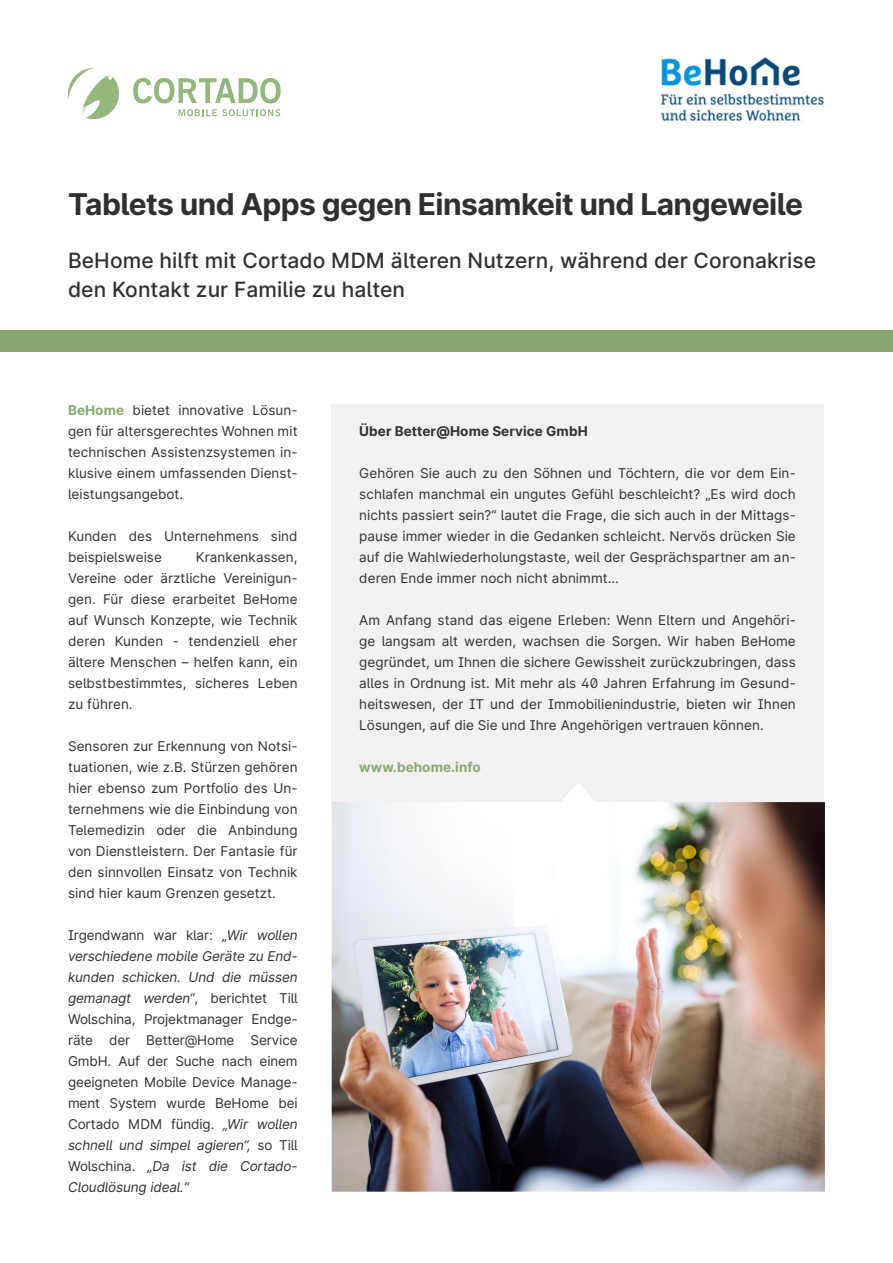
<style>
.page{position:relative;width:893px;height:1263px;background:#fff}
.page>*{position:absolute;margin:0;border:0;box-sizing:border-box;transform-origin:0 0}
.t1{font:700 30px "Inter";letter-spacing:-.02em;color:#303031}
.t2{font:500 21px/28.5px "Inter";letter-spacing:.005em;color:#303031}
.t3{font:13.5px/21px "Inter";letter-spacing:.005em;color:#313030;text-align:justify}
.t4{font:700 13.5px "Inter";letter-spacing:.005em;color:#313030}
.t5{font:700 13.5px "Inter";letter-spacing:.005em;color:#87a970}
.s1{font-weight:700;color:#87a970}
.s2{font-style:italic}
</style>
<div class="page">
<img style="left:661px;top:57px;width:162px;height:64px">
<div style="left:0;top:331px;width:893px;height:21px;background:#87a970"></div>
<svg style="left:68px;top:68px;width:51px;height:51px"></svg>
<svg style="left:133px;top:78px;width:148px;height:25px"></svg>
<svg style="left:179px;top:109px;width:101px;height:7px"></svg>
<div style="left:332px;top:404px;width:492px;height:399px;background:#f3f0f1"></div>
<img style="left:332px;top:783px;width:493px;height:409px">
<p class="t1" style="left:68px;top:182px;width:736px">Tablets und Apps gegen Einsamkeit und Langeweile</p>
<p class="t2" style="left:68px;top:246px;width:749px">BeHome hilft mit Cortado MDM älteren Nutzern, während der Coronakrise den Kontakt zur Familie zu halten</p>
<p class="t3" style="left:68px;top:398px;width:231px"><span class="s1">BeHome</span> bietet innovative Lösun&shy;gen für altersgerechtes Wohnen mit technischen Assistenzsystemen in&shy;klusive einem umfassenden Dienst&shy;leistungsangebot.</p>
<p class="t3" style="left:68px;top:524px;width:231px">Kunden des Unternehmens sind beispielsweise</p>
<p class="t3" style="left:68px;top:545px;width:231px;text-indent:128px">Krankenkassen, Vereine oder ärztliche Vereinigun&shy;gen. Für diese erarbeitet BeHome auf Wunsch Konzepte, wie Technik deren Kunden - tendenziell eher ältere Menschen – helfen kann, ein selbstbestimmtes, sicheres Leben zu führen.</p>
<p class="t3" style="left:68px;top:734px;width:231px">Sensoren zur Erkennung von Notsi&shy;tuationen, wie z.B. Stürzen gehören hier ebenso zum Portfolio des Un&shy;ternehmens wie die Einbindung von Telemedizin oder die Anbindung von Dienstleistern. Der Fantasie für den sinnvollen Einsatz von Technik sind hier kaum Grenzen gesetzt.</p>
<p class="t3" style="left:68px;top:923px;width:231px">Irgendwann war klar: „<span class="s2">Wir wollen verschiedene mobile Geräte zu End&shy;kunden schicken. Und die müssen gemanagt werden“</span>, berichtet Till Wolschina, Projektmanager Endge&shy;räte der Better@Home Service GmbH. Auf der Suche nach einem geeigneten Mobile Device Manage&shy;ment System wurde BeHome bei Cortado MDM fündig. <span class="s2">„Wir wollen schnell und simpel agieren“,</span> so Till Wolschina. <span class="s2">„Da ist die Cortado-Cloudlösung ideal.“</span></p>
<p class="t4" style="left:359px;top:421px;width:230px">Über Better@Home Service GmbH</p>
<p class="t3" style="left:359px;top:461px;width:438px">Gehören Sie auch zu den Söhnen und Töchtern, die vor dem Ein&shy;schlafen manchmal ein ungutes Gefühl beschleicht? „Es wird doch nichts passiert sein?“ lautet die Frage, die sich auch in der Mittags&shy;pause immer wieder in die Gedanken schleicht. Nervös drücken Sie auf die Wahlwiederholungstaste, weil der Gesprächspartner am an&shy;deren Ende immer noch nicht abnimmt…</p>
<p class="t3" style="left:359px;top:608px;width:438px">Am Anfang stand das eigene Erleben: Wenn Eltern und Angehöri&shy;ge langsam alt werden, wachsen die Sorgen. Wir haben BeHome gegründet, um Ihnen die sichere Gewissheit zurückzubringen, dass alles in Ordnung ist. Mit mehr als 40 Jahren Erfahrung im Gesund&shy;heitswesen, der IT und der Immobilienindustrie, bieten wir Ihnen Lösungen, auf die Sie und Ihre Angehörigen vertrauen können.</p>
<p class="t5" style="left:359px;top:757px;width:123px">www.behome.info</p>
</div>
